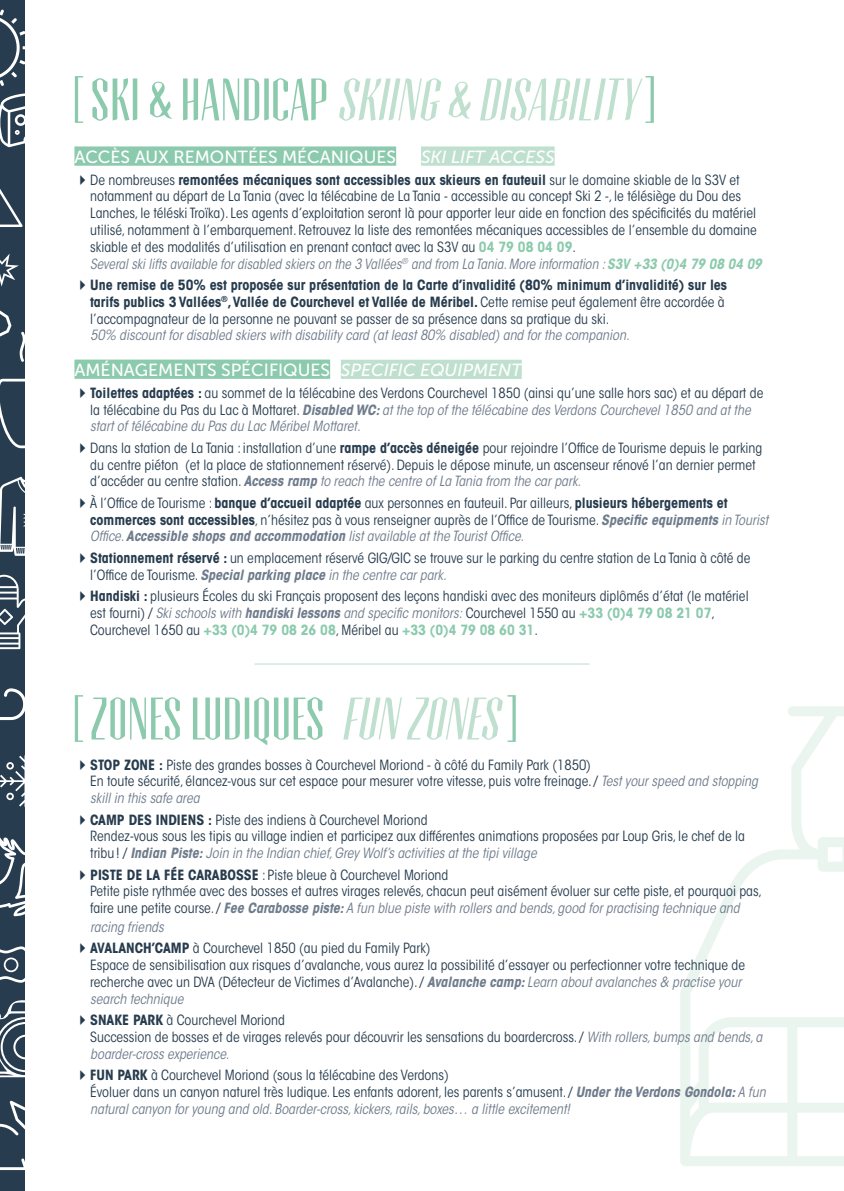
<style>
.page{position:relative;width:844px;height:1191px;background:#fff}
.page>*{position:absolute;margin:0;border:0;box-sizing:border-box;transform-origin:0 0}
.t1{font:italic 52.5px "Tommaso";color:#c0e0cf}
.t2{font:52.5px "Tommaso";color:#8ccaae}
.t3{font:17.5px "Museo Sans 500";color:#fff}
.t4{font:italic 17.5px "Museo Sans 500";color:#fff}
.t5{font:condensed 14px/16.8px "ITC Avant Garde Std";color:#273c4e}
.t6{font:700 condensed 14px/16.8px "ITC Avant Garde Std";color:#273c4e}
.t7{font:italic condensed 14px "ITC Avant Garde Std";color:#6f7c8c}
.s1{font-style:normal;color:#8ccaae}
.s2{font-weight:700}
.s3{font-weight:700;color:#8ccaae}
.s4{font-style:italic;color:#6f7c8c}
.s5{font-weight:700;font-style:italic;color:#8ccaae}
.s6{font-weight:400}
.s7{font-weight:700;font-style:italic;color:#6f7c8c}
.s8{font-style:italic;color:#c0e0cf}
</style>
<div class="page">
<svg style="left:680px;top:706px;width:163px;height:460px"></svg>
<div style="left:74px;top:146px;width:322px;height:20px;background:#8ccaae"></div>
<div style="left:74px;top:359px;width:256px;height:20px;background:#8ccaae"></div>
<hr style="left:254px;top:663px;width:335px;height:1px;background:#cce6d8">
<div style="left:421px;top:146px;width:133px;height:20px;background:#c0e0cf"></div>
<div style="left:341px;top:360px;width:180px;height:19px;background:#c0e0cf"></div>
<div style="left:0;top:0;width:25px;height:1191px;background:#273c4e"></div>
<svg style="left:0;top:688px;width:25px;height:32px"></svg>
<svg style="left:0;top:575px;width:25px;height:74px"></svg>
<svg style="left:0;top:477px;width:25px;height:79px"></svg>
<svg style="left:0;top:1000px;width:25px;height:77px"></svg>
<svg style="left:0;top:1100px;width:25px;height:70px"></svg>
<svg style="left:0;top:755px;width:25px;height:52px"></svg>
<svg style="left:0;top:837px;width:25px;height:146px"></svg>
<svg style="left:0;top:379px;width:25px;height:69px"></svg>
<svg style="left:0;top:253px;width:25px;height:109px"></svg>
<svg style="left:0;top:93px;width:25px;height:134px"></svg>
<svg style="left:0;top:9px;width:25px;height:77px"></svg>
<h1 class="t1" style="left:74px;top:69px;width:583px"><span class="s1">[ S K I &amp; H A N D I C A P</span> SKIING &amp; DISABILITY<span class="s1">]</span></h1>
<p class="t3" style="left:74px;top:148px;width:323px">ACCÈS AUX REMONTÉES MÉCANIQUES</p>
<p class="t5" style="left:90px;top:171px;width:673px;text-indent:-16px">✔De nombreuses <span class="s2">remontées mécaniques sont accessibles aux skieurs en fauteuil</span> sur le domaine skiable de la S3V et notamment au départ de La Tania (avec la télécabine de La Tania - accessible au concept Ski 2 -, le télésiège du Dou des Lanches, le téléski Troïka). Les agents d’exploitation seront là pour apporter leur aide en fonction des spécificités du matériel utilisé, notamment à l’embarquement. Retrouvez la liste des remontées mécaniques accessibles de l’ensemble du domaine skiable et des modalités d’utilisation en prenant contact avec la S3V au <span class="s3">04 79 08 04 09</span>.<br><span class="s4">Several ski lifts available for disabled skiers on the 3 Vallées</span><sup>®</sup> <span class="s4">and from La Tania. More information :</span> <span class="s5">S3V +33 (0)4 79 08 04 09</span></p>
<p class="t6" style="left:90px;top:276px;width:638px;text-indent:-16px">✔Une remise de 50% est proposée sur présentation de la Carte d’invalidité (80% minimum d’invalidité) sur les tarifs publics 3 Vallées<sup>®</sup>, Vallée de Courchevel et Vallée de Méribel. <span class="s6">Cette remise peut également être accordée à l’accompagnateur de la personne ne pouvant se passer de sa présence dans sa pratique du ski.</span></p>
<p class="t7" style="left:90px;top:327px;width:541px">50% discount for disabled skiers with disability card (at least 80% disabled) and for the companion.</p>
<p class="t3" style="left:74px;top:361px;width:257px">AMÉNAGEMENTS SPÉCIFIQUES</p>
<p class="t5" style="left:90px;top:384px;width:674px;text-indent:-16px">✔<span class="s2">Toilettes adaptées :</span> au sommet de la télécabine des Verdons Courchevel 1850 (ainsi qu’une salle hors sac) et au départ de la télécabine du Pas du Lac à Mottaret. <span class="s7">Disabled WC:</span> <span class="s4">at the top of the télécabine des Verdons Courchevel 1850 and at the start of télécabine du Pas du Lac Méribel Mottaret.</span></p>
<p class="t5" style="left:90px;top:439px;width:673px;text-indent:-16px">✔Dans la station de La Tania : installation d’une <span class="s2">rampe d’accès déneigée</span> pour rejoindre l’Office de Tourisme depuis le parking du centre piéton (et la place de stationnement réservé). Depuis le dépose minute, un ascenseur rénové l’an dernier permet d’accéder au centre station. <span class="s7">Access ramp</span> <span class="s4">to reach the centre of La Tania from the car park.</span></p>
<p class="t5" style="left:90px;top:494px;width:679px;text-indent:-16px">✔À l’Office de Tourisme : <span class="s2">banque d’accueil adaptée</span> aux personnes en fauteuil. Par ailleurs, <span class="s2">plusieurs hébergements et commerces sont accessibles</span>, n’hésitez pas à vous renseigner auprès de l’Office de Tourisme. <span class="s7">Specific equipments</span> <span class="s4">in Tourist<br>Office.</span> <span class="s7">Accessible shops and accommodation</span> <span class="s4">list available at the Tourist Office.</span></p>
<p class="t5" style="left:90px;top:549px;width:661px;text-indent:-16px">✔<span class="s2">Stationnement réservé :</span> un emplacement réservé GIG/GIC se trouve sur le parking du centre station de La Tania à côté de l’Office de Tourisme. <span class="s7">Special parking place</span> <span class="s4">in the centre car park.</span></p>
<p class="t5" style="left:90px;top:587px;width:659px;text-indent:-16px">✔<span class="s2">Handiski :</span> plusieurs Écoles du ski Français proposent des leçons handiski avec des moniteurs diplômés d’état (le matériel est fourni) / <span class="s4">Ski schools with</span> <span class="s7">handiski lessons</span> <span class="s4">and specific monitors:</span> Courchevel 1550 au <span class="s3">+33 (0)4 79 08 21 07</span>,<br>Courchevel 1650 au <span class="s3">+33 (0)4 79 08 26 08</span>, Méribel au <span class="s3">+33 (0)4 79 08 60 31</span>.</p>
<p class="t4" style="left:421px;top:148px;width:135px">SKI LIFT ACCESS</p>
<p class="t4" style="left:341px;top:361px;width:182px">SPECIFIC EQUIPMENT</p>
<h1 class="t2" style="left:74px;top:688px;width:445px">[ZONES LUDIQUES <span class="s8">FUN ZONES</span>]</h1>
<p class="t5" style="left:90px;top:756px;width:669px;text-indent:-16px">✔<span class="s2">STOP ZONE :</span> Piste des grandes bosses à Courchevel Moriond - à côté du Family Park (1850)<br>En toute sécurité, élancez-vous sur cet espace pour mesurer votre vitesse, puis votre freinage. / <span class="s4">Test your speed and stopping skill in this safe area</span></p>
<p class="t5" style="left:90px;top:811px;width:656px;text-indent:-16px">✔<span class="s2">CAMP DES INDIENS :</span> Piste des indiens à Courchevel Moriond<br>Rendez-vous sous les tipis au village indien et participez aux différentes animations proposées par Loup Gris, le chef de la tribu ! / <span class="s7">Indian Piste:</span> <span class="s4">Join in the Indian chief, Grey Wolf’s activities at the tipi village</span></p>
<p class="t5" style="left:90px;top:866px;width:673px;text-indent:-16px">✔<span class="s2">PISTE DE LA FÉE CARABOSSE</span> : Piste bleue à Courchevel Moriond<br>Petite piste rythmée avec des bosses et autres virages relevés, chacun peut aisément évoluer sur cette piste, et pourquoi pas, faire une petite course. / <span class="s7">Fee Carabosse piste:</span> <span class="s4">A fun blue piste with rollers and bends, good for practising technique and</span></p>
<p class="t7" style="left:90px;top:918px;width:75px">racing friends</p>
<p class="t5" style="left:90px;top:940px;width:656px;text-indent:-16px">✔<span class="s2">AVALANCH’CAMP</span> à Courchevel 1850 (au pied du Family Park)<br>Espace de sensibilisation aux risques d’avalanche, vous aurez la possibilité d’essayer ou perfectionner votre technique de recherche avec un DVA (Détecteur de Victimes d’Avalanche). / <span class="s7">Avalanche camp:</span> <span class="s4">Learn about avalanches &amp; practise your search technique</span></p>
<p class="t5" style="left:90px;top:1011px;width:673px;text-indent:-16px">✔<span class="s2">SNAKE PARK</span> à Courchevel Moriond<br>Succession de bosses et de virages relevés pour découvrir les sensations du boardercross. / <span class="s4">With rollers, bumps and bends, a boarder-cross experience.</span></p>
<p class="t5" style="left:90px;top:1066px;width:676px;text-indent:-16px">✔<span class="s2">FUN PARK</span> à Courchevel Moriond (sous la télécabine des Verdons)<br>Évoluer dans un canyon naturel très ludique. Les enfants adorent, les parents s’amusent. / <span class="s7">Under the Verdons Gondola:</span> <span class="s4">A fun natural canyon for young and old. Boarder-cross, kickers, rails, boxes… a little excitement!</span></p>
</div>
